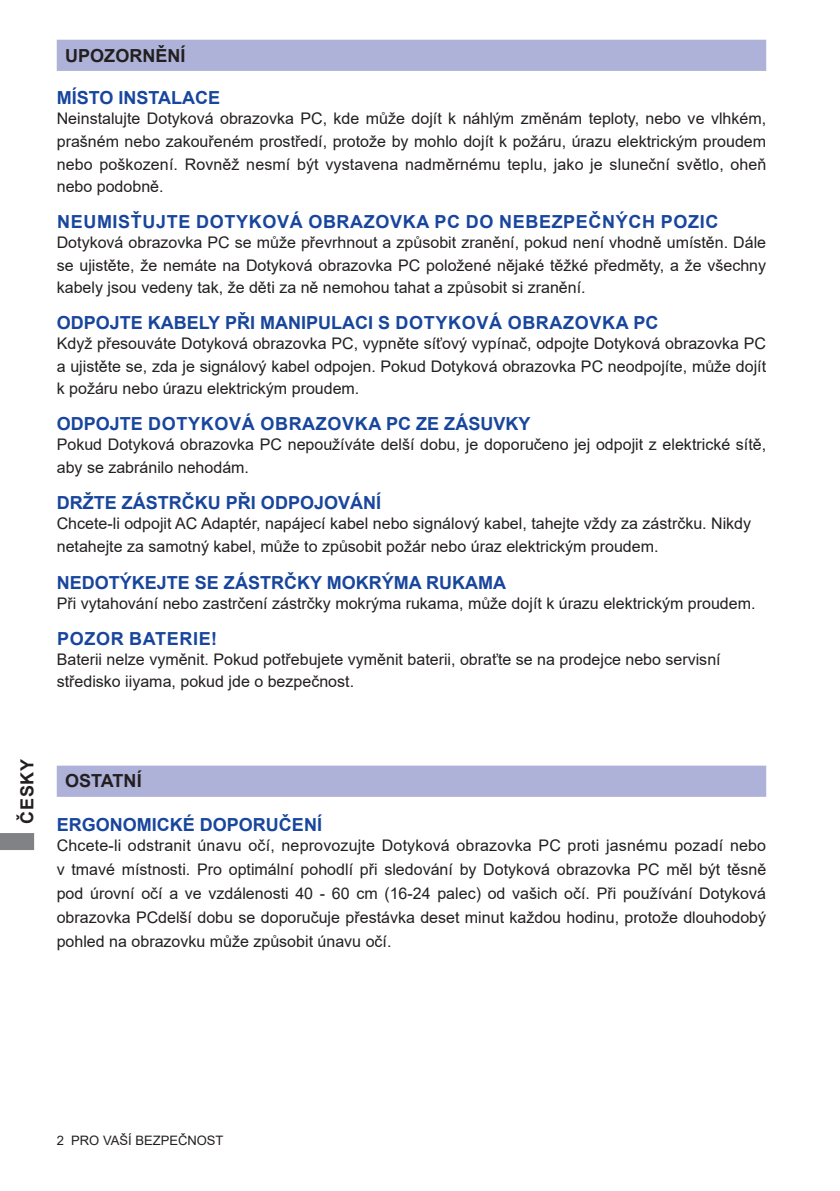
<style>
.page{position:relative;width:840px;height:1191px;background:#fff}
.page>*{position:absolute;margin:0;border:0;box-sizing:border-box;transform-origin:0 0}
.t1{font:700 18px "Arial";color:#18469d}
.t2{font:700 18px "Arial";letter-spacing:.035em;color:#18469d}
.t3{font:700 18px "Arial";color:#231f20}
.t4{font:16px/22.6px "Arial";color:#231f20;text-align:justify}
.t5{font:13px "Arial";color:#231f20}
</style>
<div class="page">
<svg style="left:0;top:833px;width:34px;height:17px"></svg>
<div style="left:57px;top:40px;width:708px;height:31px;background:#aeb2d8"></div>
<div style="left:57px;top:765px;width:708px;height:32px;background:#aeb2d8;border:2px solid #aeb2d8"></div>
<p class="t3" style="left:65px;top:43px;width:122px">UPOZORNĚNÍ</p>
<p class="t1" style="left:57px;top:85px;width:165px">MÍSTO INSTALACE</p>
<p class="t4" style="left:57px;top:107px;width:710px">Neinstalujte Dotyková obrazovka PC, kde může dojít k náhlým změnám teploty, nebo ve vlhkém, prašném nebo zakouřeném prostředí, protože by mohlo dojít k požáru, úrazu elektrickým proudem nebo poškození. Rovněž nesmí být vystavena nadměrnému teplu, jako je sluneční světlo, oheň nebo podobně.</p>
<p class="t2" style="left:57px;top:209px;width:662px">NEUMISŤUJTE DOTYKOVÁ OBRAZOVKA PC DO NEBEZPEČNÝCH POZIC</p>
<p class="t4" style="left:57px;top:231px;width:710px">Dotyková obrazovka PC se může převrhnout a způsobit zranění, pokud není vhodně umístěn. Dále se ujistěte, že nemáte na Dotyková obrazovka PC položené nějaké těžké předměty, a že všechny kabely jsou vedeny tak, že děti za ně nemohou tahat a způsobit si zranění.</p>
<p class="t1" style="left:57px;top:310px;width:603px">ODPOJTE KABELY PŘI MANIPULACI S DOTYKOVÁ OBRAZOVKA PC</p>
<p class="t4" style="left:57px;top:332px;width:710px">Když přesouváte Dotyková obrazovka PC, vypněte síťový vypínač, odpojte Dotyková obrazovka PC a ujistěte se, zda je signálový kabel odpojen. Pokud Dotyková obrazovka PC neodpojíte, může dojít k požáru nebo úrazu elektrickým proudem.</p>
<p class="t2" style="left:57px;top:411px;width:475px">ODPOJTE DOTYKOVÁ OBRAZOVKA PC ZE ZÁSUVKY</p>
<p class="t4" style="left:57px;top:433px;width:710px">Pokud Dotyková obrazovka PC nepoužíváte delší dobu, je doporučeno jej odpojit z elektrické sítě, aby se zabránilo nehodám.</p>
<p class="t1" style="left:57px;top:489px;width:326px">DRŽTE ZÁSTRČKU PŘI ODPOJOVÁNÍ</p>
<p class="t4" style="left:57px;top:512px;width:695px">Chcete-li odpojit AC Adaptér, napájecí kabel nebo signálový kabel, tahejte vždy za zástrčku. Nikdy netahejte za samotný kabel, může to způsobit požár nebo úraz elektrickým proudem.</p>
<p class="t1" style="left:57px;top:570px;width:451px">NEDOTÝKEJTE SE ZÁSTRČKY MOKRÝMA RUKAMA</p>
<p class="t4" style="left:57px;top:592px;width:699px">Při vytahování nebo zastrčení zástrčky mokrýma rukama, může dojít k úrazu elektrickým proudem.</p>
<p class="t2" style="left:57px;top:626px;width:161px">POZOR BATERIE!</p>
<p class="t4" style="left:57px;top:648px;width:665px">Baterii nelze vyměnit. Pokud potřebujete vyměnit baterii, obraťte se na prodejce nebo servisní středisko iiyama, pokud jde o bezpečnost.</p>
<p class="t3" style="left:14px;top:823px;width:66px;rotate:-90deg">ČESKY</p>
<p class="t3" style="left:65px;top:768px;width:78px">OSTATNÍ</p>
<p class="t1" style="left:57px;top:811px;width:267px">ERGONOMICKÉ DOPORUČENÍ</p>
<p class="t4" style="left:57px;top:833px;width:710px;line-height:24px">Chcete-li odstranit únavu očí, neprovozujte Dotyková obrazovka PC proti jasnému pozadí nebo v tmavé místnosti. Pro optimální pohodlí při sledování by Dotyková obrazovka PC měl být těsně pod úrovní očí a ve vzdálenosti 40 - 60 cm (16-24 palec) od vašich očí. Při používání Dotyková obrazovka PCdelší dobu se doporučuje přestávka deset minut každou hodinu, protože dlouhodobý pohled na obrazovku může způsobit únavu očí.</p>
<p class="t5" style="left:57px;top:1131px;width:168px">2 PRO VAŠÍ BEZPEČNOST</p>
</div>
